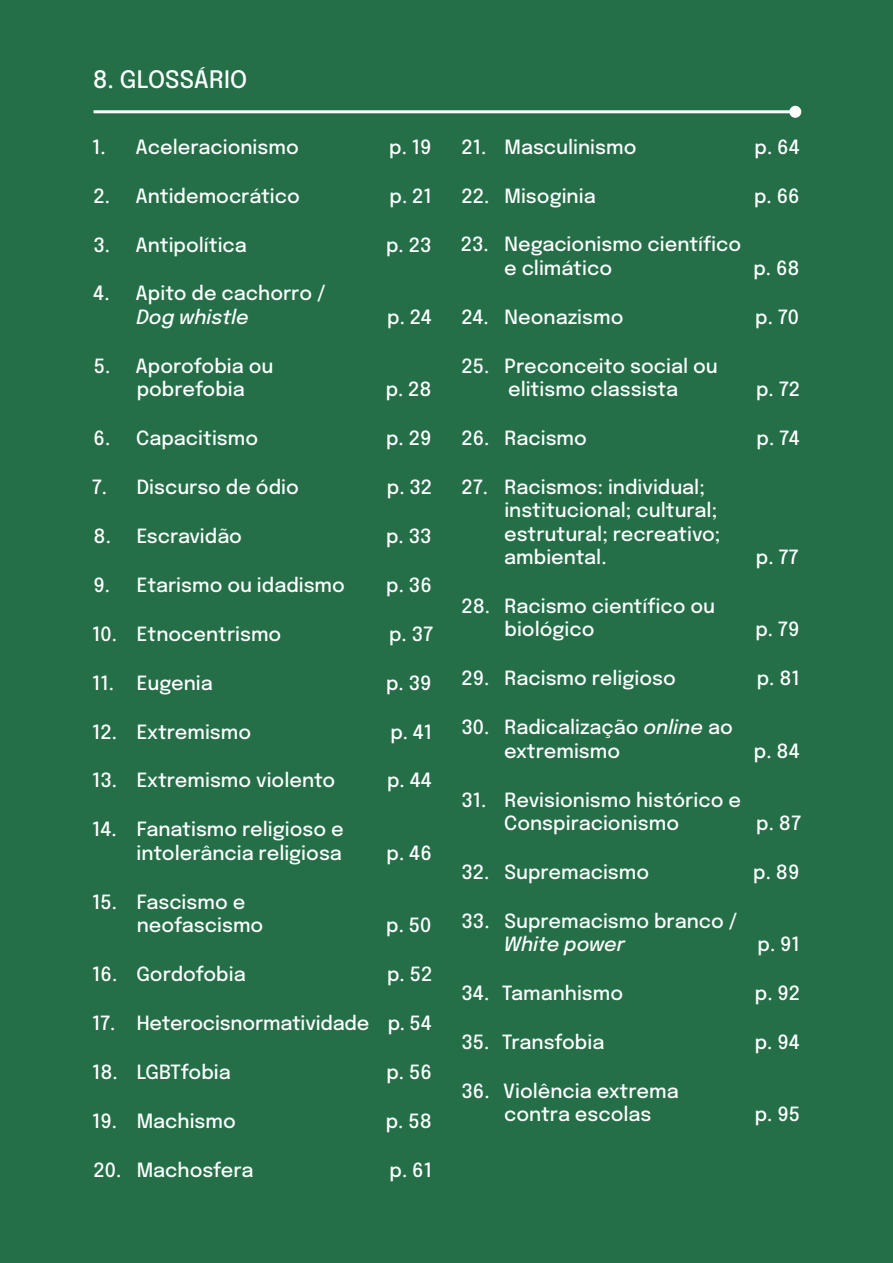
<style>
.page{position:relative;width:893px;height:1263px;background:#246f48}
.page>*{position:absolute;margin:0;border:0;box-sizing:border-box;transform-origin:0 0}
.t1{font:500 24px "Epilogue";letter-spacing:.005em;color:#fff}
.t2{font:500 19.5px/23.4px "Epilogue";color:#fff}
.t3{font:italic 500 19.5px "Epilogue";color:#fff}
.s1{font-style:italic}
</style>
<div class="page">
<hr style="left:94px;top:110px;width:701px;height:3px;background:#fff">
<div style="left:789px;top:106px;width:12px;height:12px;background:#fff;border-radius:50%"></div>
<p class="t1" style="left:93px;top:62px;width:156px">8. GLOSSÁRIO</p>
<p class="t2" style="left:92px;top:134px;width:208px">1. Aceleracionismo</p>
<p class="t2" style="left:389px;top:134px;width:44px">p. 19</p>
<p class="t2" style="left:93px;top:183px;width:208px">2. Antidemocrático</p>
<p class="t2" style="left:390px;top:183px;width:44px">p. 21</p>
<p class="t2" style="left:94px;top:232px;width:155px">3. Antipolítica</p>
<p class="t2" style="left:386px;top:232px;width:47px">p. 23</p>
<p class="t2" style="left:93px;top:280px;width:234px">4. Apito de cachorro /</p>
<p class="t3" style="left:137px;top:303px;width:114px">Dog whistle</p>
<p class="t2" style="left:387px;top:304px;width:46px">p. 24</p>
<p class="t2" style="left:137px;top:353px;width:138px;text-indent:-43px">5. Aporofobia ou pobrefobia</p>
<p class="t2" style="left:386px;top:376px;width:48px">p. 28</p>
<p class="t2" style="left:94px;top:425px;width:166px">6. Capacitismo</p>
<p class="t2" style="left:386px;top:425px;width:47px">p. 29</p>
<p class="t2" style="left:92px;top:474px;width:209px">7. Discurso de ódio</p>
<p class="t2" style="left:387px;top:474px;width:47px">p. 32</p>
<p class="t2" style="left:94px;top:523px;width:150px">8. Escravidão</p>
<p class="t2" style="left:386px;top:523px;width:47px">p. 33</p>
<p class="t2" style="left:93px;top:572px;width:253px">9. Etarismo ou idadismo</p>
<p class="t2" style="left:386px;top:572px;width:47px">p. 36</p>
<p class="t2" style="left:92px;top:621px;width:191px">10. Etnocentrismo</p>
<p class="t2" style="left:389px;top:621px;width:46px">p. 37</p>
<p class="t2" style="left:92px;top:670px;width:122px">11. Eugenia</p>
<p class="t2" style="left:386px;top:670px;width:47px">p. 39</p>
<p class="t2" style="left:92px;top:718px;width:161px">12. Extremismo</p>
<p class="t2" style="left:390px;top:718px;width:43px">p. 41</p>
<p class="t2" style="left:92px;top:767px;width:245px">13. Extremismo violento</p>
<p class="t2" style="left:387px;top:767px;width:46px">p. 44</p>
<p class="t2" style="left:92px;top:816px;width:253px;text-align:right">14. Fanatismo religioso e intolerância religiosa</p>
<p class="t2" style="left:387px;top:840px;width:47px">p. 46</p>
<p class="t2" style="left:137px;top:889px;width:128px;text-indent:-45px">15. Fascismo e neofascismo</p>
<p class="t2" style="left:386px;top:912px;width:47px">p. 50</p>
<p class="t2" style="left:92px;top:961px;width:155px">16. Gordofobia</p>
<p class="t2" style="left:387px;top:961px;width:47px">p. 52</p>
<p class="t2" style="left:92px;top:1010px;width:341px">17. Heterocisnormatividade p. 54</p>
<p class="t2" style="left:92px;top:1059px;width:140px">18. LGBTfobia</p>
<p class="t2" style="left:386px;top:1059px;width:47px">p. 56</p>
<p class="t2" style="left:92px;top:1108px;width:145px">19. Machismo</p>
<p class="t2" style="left:386px;top:1108px;width:48px">p. 58</p>
<p class="t2" style="left:94px;top:1157px;width:162px">20. Machosfera</p>
<p class="t2" style="left:390px;top:1157px;width:44px">p. 61</p>
<p class="t2" style="left:461px;top:134px;width:177px">21. Masculinismo</p>
<p class="t2" style="left:754px;top:134px;width:47px">p. 64</p>
<p class="t2" style="left:461px;top:183px;width:136px">22. Misoginia</p>
<p class="t2" style="left:754px;top:183px;width:47px">p. 66</p>
<p class="t2" style="left:504px;top:231px;width:239px;text-indent:-43px">23. Negacionismo científico e climático</p>
<p class="t2" style="left:753px;top:255px;width:48px">p. 68</p>
<p class="t2" style="left:461px;top:304px;width:164px">24. Neonazismo</p>
<p class="t2" style="left:755px;top:304px;width:45px">p. 70</p>
<p class="t2" style="left:461px;top:353px;width:258px;text-align:center">25. Preconceito social ou elitismo classista</p>
<p class="t2" style="left:756px;top:376px;width:46px">p. 72</p>
<p class="t2" style="left:461px;top:425px;width:127px">26. Racismo</p>
<p class="t2" style="left:757px;top:425px;width:45px">p. 74</p>
<p class="t2" style="left:504px;top:474px;width:218px;text-indent:-43px">27. Racismos: individual; institucional; cultural; estrutural; recreativo; ambiental.</p>
<p class="t2" style="left:756px;top:544px;width:44px">p. 77</p>
<p class="t2" style="left:505px;top:593px;width:212px;text-indent:-43px">28. Racismo científico ou biológico</p>
<p class="t2" style="left:755px;top:616px;width:46px">p. 79</p>
<p class="t2" style="left:461px;top:665px;width:216px">29. Racismo religioso</p>
<p class="t2" style="left:757px;top:665px;width:45px">p. 81</p>
<p class="t2" style="left:504px;top:714px;width:230px;text-indent:-43px">30. Radicalização <span class="s1">online</span> ao extremismo</p>
<p class="t2" style="left:754px;top:738px;width:47px">p. 84</p>
<p class="t2" style="left:504px;top:786px;width:238px;text-indent:-43px">31. Revisionismo histórico e<br>Conspiracionismo</p>
<p class="t2" style="left:756px;top:810px;width:46px">p. 87</p>
<p class="t2" style="left:461px;top:859px;width:189px">32. Supremacismo</p>
<p class="t2" style="left:753px;top:859px;width:48px">p. 89</p>
<p class="t2" style="left:461px;top:908px;width:277px">33. Supremacismo branco /</p>
<p class="t3" style="left:504px;top:930px;width:123px">White power</p>
<p class="t2" style="left:758px;top:931px;width:44px">p. 91</p>
<p class="t2" style="left:461px;top:980px;width:163px">34. Tamanhismo</p>
<p class="t2" style="left:755px;top:980px;width:47px">p. 92</p>
<p class="t2" style="left:461px;top:1029px;width:144px">35. Transfobia</p>
<p class="t2" style="left:755px;top:1029px;width:47px">p. 94</p>
<p class="t2" style="left:504px;top:1078px;width:176px;text-indent:-43px">36. Violência extrema contra escolas</p>
<p class="t2" style="left:755px;top:1101px;width:47px">p. 95</p>
</div>
